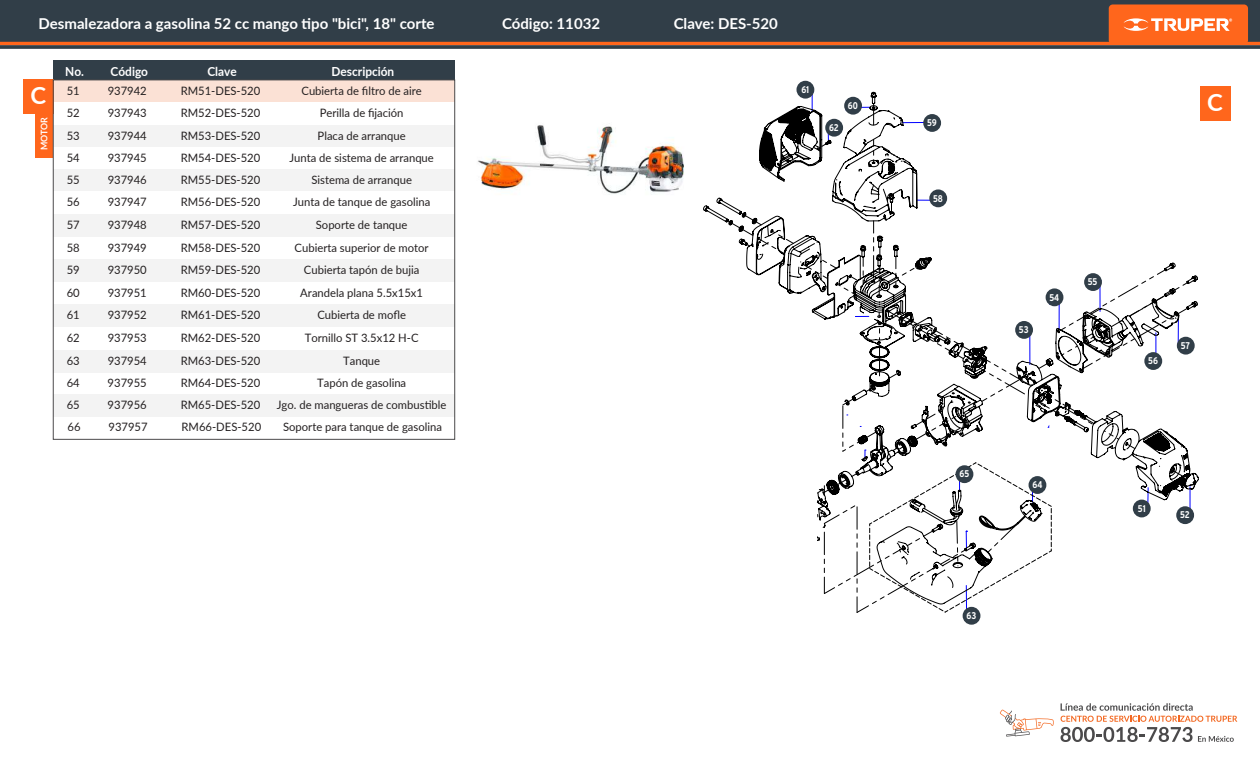
<style>
.page{position:relative;width:1260px;height:765px;background:#fff}
.page>*{position:absolute;margin:0;border:0;box-sizing:border-box;transform-origin:0 0}
.t1{font:700 23.75px "Lato";color:#fff}
.t2{font:700 15px "Lato";color:#fff}
.t3{font:700 12.5px "Lato";color:#fff;scale:.95 1}
.t4{font:11.62px/22.5px "Lato";color:#231f20;text-align:justify}
.t5{font:700 condensed 9.75px "Interstate";letter-spacing:-.01em;color:#fff}
.t6{font:700 9.25px "Lato";color:#fff;scale:.95 1}
</style>
<div class="page">
<div style="left:36px;top:113px;width:17px;height:45px;background:#ff661c"></div>
<div style="left:0;top:0;width:1260px;height:43px;background:#313e48"></div>
<div style="left:1109px;top:4px;width:139px;height:40px;background:#ff661c;border-radius:4px"></div>
<hr style="left:0;top:42px;width:1260px;height:3px;background:#ff661c">
<svg style="left:1124px;top:18px;width:108px;height:13px"></svg>
<svg style="left:0;top:45px;width:1260px;height:4px"></svg>
<svg style="left:1061px;top:703px;width:176px;height:39px"></svg>
<svg style="left:1000px;top:710px;width:54px;height:27px"></svg>
<div style="left:53px;top:395px;width:402px;height:22px;background:#f3f3f3"></div>
<div style="left:53px;top:80px;width:402px;height:23px;background:#fbe1d5"></div>
<div style="left:53px;top:102px;width:402px;height:23px;background:#fff"></div>
<div style="left:53px;top:125px;width:402px;height:23px;background:#f3f3f3"></div>
<div style="left:53px;top:147px;width:402px;height:23px;background:#fff"></div>
<div style="left:53px;top:169px;width:402px;height:23px;background:#f3f3f3"></div>
<div style="left:53px;top:191px;width:402px;height:23px;background:#fff"></div>
<div style="left:53px;top:215px;width:402px;height:22px;background:#f3f3f3"></div>
<div style="left:53px;top:259px;width:402px;height:23px;background:#f3f3f3"></div>
<div style="left:53px;top:305px;width:402px;height:22px;background:#f3f3f3"></div>
<div style="left:53px;top:350px;width:402px;height:22px;background:#f3f3f3"></div>
<div style="left:53px;top:60px;width:402px;height:20px;background:#313e48"></div>
<div style="left:23px;top:79px;width:31px;height:35px;background:#ff661c"></div>
<div style="left:1200px;top:86px;width:30px;height:35px;background:#ff661c"></div>
<div style="left:53px;top:80px;width:402px;height:360px;border:1px solid #4b4a4b"></div>
<img style="left:478px;top:125px;width:206px;height:69px">
<svg style="left:703px;top:92px;width:496px;height:389px"></svg>
<svg style="left:719px;top:200px;width:3px;height:4px"></svg>
<svg style="left:821px;top:124px;width:17px;height:23px"></svg>
<svg style="left:889px;top:195px;width:5px;height:18px"></svg>
<svg style="left:845px;top:104px;width:29px;height:21px"></svg>
<svg style="left:873px;top:139px;width:1px;height:25px"></svg>
<svg style="left:727px;top:212px;width:67px;height:42px"></svg>
<svg style="left:802px;top:221px;width:396px;height:395px"></svg>
<div style="left:1133px;top:500px;width:18px;height:17px;background:#313e48;border-radius:50%"></div>
<div style="left:1176px;top:506px;width:18px;height:18px;background:#313e48;border-radius:50%"></div>
<div style="left:1015px;top:321px;width:18px;height:18px;background:#313e48;border-radius:50%"></div>
<div style="left:1046px;top:288px;width:17px;height:18px;background:#313e48;border-radius:50%"></div>
<div style="left:1084px;top:273px;width:18px;height:18px;background:#313e48;border-radius:50%"></div>
<div style="left:1144px;top:352px;width:18px;height:18px;background:#313e48;border-radius:50%"></div>
<div style="left:1177px;top:337px;width:18px;height:18px;background:#313e48;border-radius:50%"></div>
<div style="left:929px;top:189px;width:18px;height:18px;background:#313e48;border-radius:50%"></div>
<div style="left:923px;top:114px;width:18px;height:18px;background:#313e48;border-radius:50%"></div>
<div style="left:844px;top:97px;width:18px;height:18px;background:#313e48;border-radius:50%"></div>
<div style="left:796px;top:81px;width:18px;height:18px;background:#313e48;border-radius:50%"></div>
<div style="left:825px;top:119px;width:18px;height:18px;background:#313e48;border-radius:50%"></div>
<div style="left:963px;top:607px;width:17px;height:18px;background:#313e48;border-radius:50%"></div>
<div style="left:1029px;top:476px;width:17px;height:18px;background:#313e48;border-radius:50%"></div>
<div style="left:956px;top:465px;width:17px;height:18px;background:#313e48;border-radius:50%"></div>
<p class="t2" style="left:39px;top:12px;width:398px">Desmalezadora a gasolina 52 cc mango tipo "bici", 18" corte</p>
<p class="t2" style="left:502px;top:12px;width:100px">Código: 11032</p>
<p class="t2" style="left:674px;top:12px;width:106px">Clave: DES-520</p>
<p class="t3" style="left:65px;top:62px;width:89px">No. Código</p>
<p class="t3" style="left:207px;top:62px;width:32px">Clave</p>
<p class="t3" style="left:332px;top:62px;width:68px">Descripción</p>
<p class="t4" style="left:302px;top:79px;width:122px;text-align:center">Cubierta de filtro de aire<br>Perilla de fijación<br>Placa de arranque</p>
<p class="t4" style="left:293px;top:168px;width:139px;text-align:center">Sistema de arranque<br>Junta de tanque de gasolina<br>Soporte de tanque<br>Cubierta superior de motor<br>Cubierta tapón de bujia</p>
<p class="t4" style="left:300px;top:281px;width:124px;text-align:center">Arandela plana 5.5x15x1<br>Cubierta de mofle<br>Tornillo ST 3.5x12 H-C<br>Tanque</p>
<p class="t5" style="left:801px;top:84px;width:9px">61</p>
<p class="t4" style="left:67px;top:79px;width:15px">51</p>
<p class="t4" style="left:108px;top:79px;width:41px">937942</p>
<p class="t4" style="left:181px;top:79px;width:81px">RM51-DES-520<br>RM52-DES-520<br>RM53-DES-520</p>
<p class="t4" style="left:181px;top:168px;width:81px">RM55-DES-520<br>RM56-DES-520<br>RM57-DES-520<br>RM58-DES-520<br>RM59-DES-520</p>
<p class="t4" style="left:181px;top:281px;width:81px">RM60-DES-520<br>RM61-DES-520<br>RM62-DES-520<br>RM63-DES-520</p>
<h1 class="t1" style="left:30px;top:78px;width:17px">C</h1>
<h1 class="t1" style="left:1207px;top:85px;width:17px">C</h1>
<p class="t5" style="left:848px;top:100px;width:12px">60</p>
<p class="t4" style="left:67px;top:101px;width:15px">52</p>
<p class="t4" style="left:108px;top:101px;width:41px">937943</p>
<p class="t4" style="left:67px;top:124px;width:15px">53<br>54<br>55<br>56<br>57<br>58<br>59</p>
<p class="t4" style="left:67px;top:281px;width:15px">60<br>61<br>62<br>63</p>
<p class="t6" style="left:37px;top:150px;width:37px;rotate:-90deg">MOTOR</p>
<p class="t5" style="left:927px;top:117px;width:11px">59</p>
<p class="t5" style="left:829px;top:122px;width:11px">62</p>
<p class="t4" style="left:108px;top:124px;width:41px">937944<br>937945<br>937946<br>937947<br>937948<br>937949<br>937950</p>
<p class="t4" style="left:108px;top:281px;width:41px">937951<br>937952<br>937953<br>937954</p>
<p class="t4" style="left:290px;top:146px;width:146px">Junta de sistema de arranque</p>
<p class="t4" style="left:181px;top:146px;width:81px">RM54-DES-520</p>
<p class="t5" style="left:933px;top:193px;width:11px">58</p>
<p class="t5" style="left:1088px;top:276px;width:11px">55</p>
<p class="t5" style="left:1049px;top:292px;width:11px">54</p>
<p class="t5" style="left:1019px;top:324px;width:11px">53</p>
<p class="t5" style="left:1181px;top:340px;width:11px">57</p>
<p class="t5" style="left:1148px;top:355px;width:11px">56</p>
<p class="t4" style="left:67px;top:371px;width:15px">64</p>
<p class="t4" style="left:108px;top:371px;width:41px">937955</p>
<p class="t4" style="left:181px;top:371px;width:81px">RM64-DES-520</p>
<p class="t4" style="left:67px;top:393px;width:15px">65</p>
<p class="t4" style="left:108px;top:393px;width:41px">937956</p>
<p class="t4" style="left:181px;top:393px;width:81px">RM65-DES-520</p>
<p class="t4" style="left:277px;top:371px;width:171px;text-align:center">Tapón de gasolina<br>Jgo. de mangueras de combustible</p>
<p class="t4" style="left:68px;top:416px;width:15px">66</p>
<p class="t4" style="left:109px;top:416px;width:41px">937957</p>
<p class="t4" style="left:182px;top:416px;width:81px">RM66-DES-520</p>
<p class="t4" style="left:283px;top:416px;width:160px">Soporte para tanque de gasolina</p>
<p class="t5" style="left:960px;top:469px;width:11px">65</p>
<p class="t5" style="left:967px;top:610px;width:11px">63</p>
<p class="t5" style="left:1032px;top:479px;width:11px">64</p>
<p class="t5" style="left:1138px;top:503px;width:9px">51</p>
<p class="t5" style="left:1180px;top:510px;width:11px">52</p>
</div>
